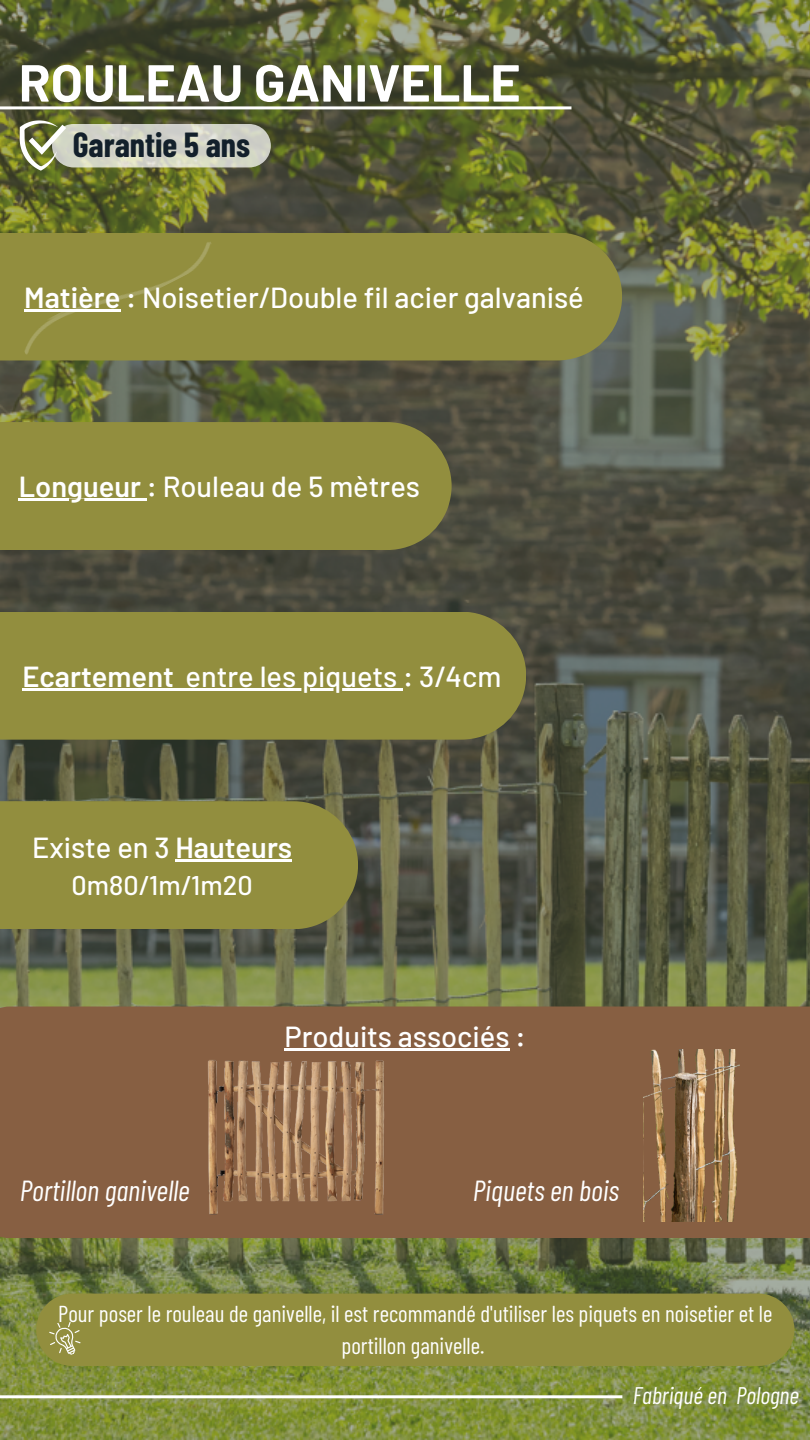
<style>
.page{position:relative;width:810px;height:1440px;background:#fff}
.page>*{position:absolute;margin:0;border:0;box-sizing:border-box;transform-origin:0 0}
.t1{font:700 52px "Barlow";color:#fff}
.t2{font:700 34px "Barlow Condensed";color:#13202b}
.t3{font:500 29px "Barlow";color:#fff}
.t4{font:italic 29px "Barlow Condensed";color:#fff}
.t5{font:500 27px "Barlow";color:#fff}
.t6{font:italic 24px "Barlow Condensed";color:#fff}
.t7{font:23px/31.5px "Barlow Condensed";color:#fff;text-align:center}
.s1{font-weight:600}
</style>
<div class="page">
<img style="left:0;top:0;width:810px;height:1440px">
<hr style="left:0;top:106px;width:571px;height:3px;background:#fff">
<svg style="left:20px;top:120px;width:251px;height:51px;background:#b8baa3"></svg>
<div style="left:0;top:233px;width:622px;height:127px;background:#928e3e"></div>
<div style="left:16px;top:237px;width:203px;height:119px;background:#928e3e"></div>
<div style="left:0;top:422px;width:452px;height:128px;background:#928e3e"></div>
<div style="left:0;top:612px;width:526px;height:128px;background:#928e3e"></div>
<div style="left:36px;top:1294px;width:758px;height:72px;background:#928e3e;border-radius:36px"></div>
<svg style="left:49px;top:1322px;width:32px;height:33px"></svg>
<hr style="left:0;top:1395px;width:622px;height:3px;background:#fff">
<div style="left:0;top:801px;width:358px;height:128px;background:#928e3e"></div>
<div style="left:0;top:1007px;width:810px;height:231px;background:#875f42"></div>
<img style="left:197px;top:1053px;width:200px;height:168px">
<img style="left:644px;top:1049px;width:95px;height:172px">
<hr style="left:24px;top:309px;width:96px;height:2px;background:#fff">
<hr style="left:19px;top:499px;width:122px;height:2px;background:#fff">
<svg style="left:141px;top:499px;width:6px;height:2px"></svg>
<hr style="left:22px;top:688px;width:152px;height:2px;background:#fff">
<svg style="left:174px;top:688px;width:12px;height:2px"></svg>
<hr style="left:186px;top:688px;width:217px;height:2px;background:#fff">
<hr style="left:175px;top:859px;width:117px;height:2px;background:#fff">
<hr style="left:285px;top:1049px;width:225px;height:2px;background:#fff">
<p class="t1" style="left:19px;top:50px;width:503px">ROULEAU GANIVELLE</p>
<p class="t2" style="left:73px;top:123px;width:179px">Garantie 5 ans</p>
<p class="t3" style="left:24px;top:279px;width:561px"><span class="s1">Matière</span> : Noisetier/Double fil acier galvanisé</p>
<p class="t3" style="left:19px;top:468px;width:403px"><span class="s1">Longueur</span> : Rouleau de 5 mètres</p>
<p class="t3" style="left:22px;top:658px;width:480px"><span class="s1">Ecartement</span> entre les piquets : 3/4cm</p>
<p class="t3" style="left:32px;top:829px;width:262px">Existe en 3 <span class="s1">Hauteurs</span></p>
<p class="t5" style="left:72px;top:868px;width:183px">0m80/1m/1m20</p>
<p class="t3" style="left:285px;top:1018px;width:242px">Produits associés :</p>
<p class="t4" style="left:20px;top:1172px;width:172px">Portillon ganivelle</p>
<p class="t4" style="left:473px;top:1172px;width:148px">Piquets en bois</p>
<p class="t7" style="left:58px;top:1297px;width:716px">Pour poser le rouleau de ganivelle, il est recommandé d'utiliser les piquets en noisetier et le portillon ganivelle.</p>
<p class="t6" style="left:633px;top:1380px;width:168px">Fabriqué en Pologne</p>
</div>
